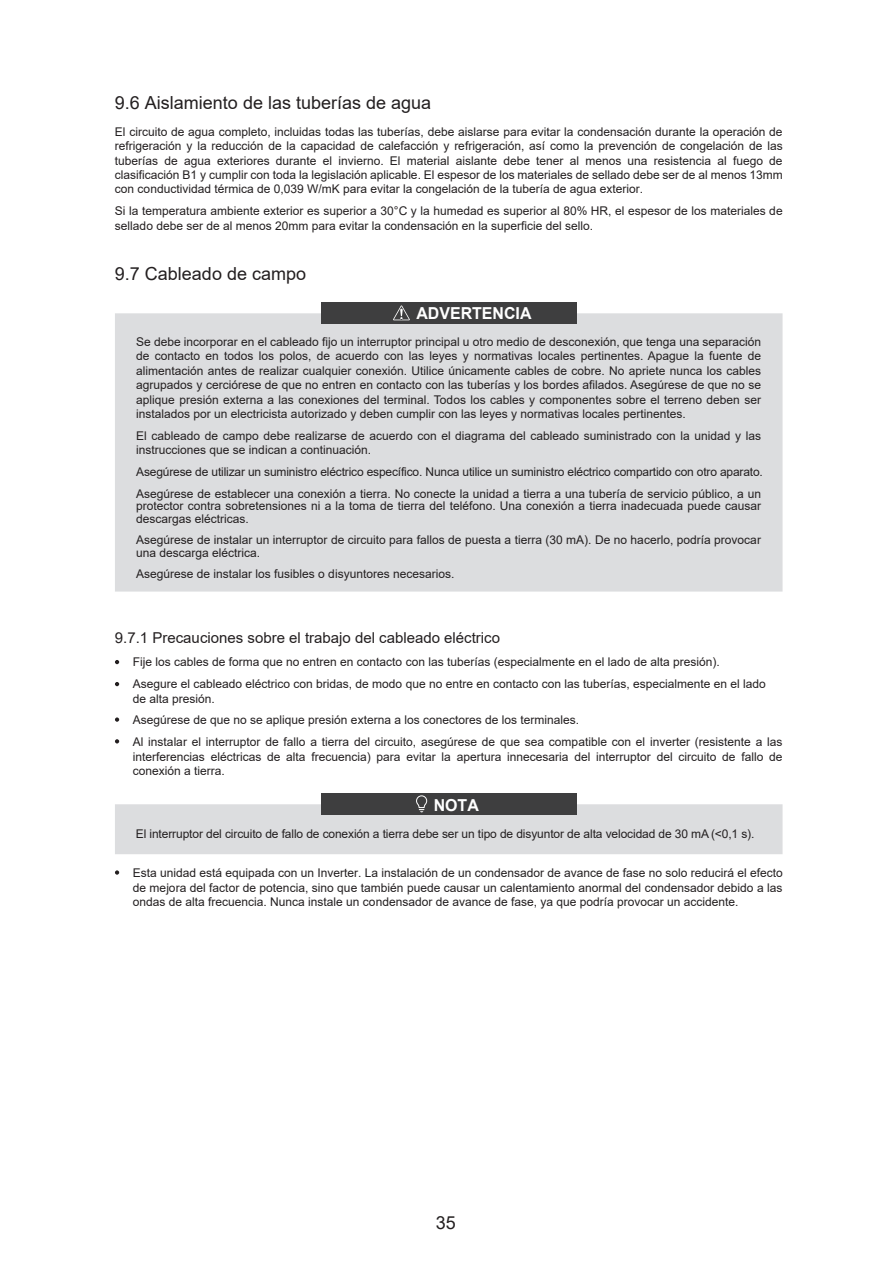
<style>
.page{position:relative;width:893px;height:1263px;background:#fff}
.page>*{position:absolute;margin:0;border:0;box-sizing:border-box;transform-origin:0 0}
.t1{font:18px "Arial";color:#231f20}
.t2{font:700 16.5px "Arial";color:#fff}
.t3{font:15px "Arial";color:#231f20}
.t4{font:12px/14.4px "Arial";color:#231f20}
</style>
<div class="page">
<div style="left:115px;top:313px;width:667px;height:278px;background:#dcdddf"></div>
<div style="left:321px;top:302px;width:255px;height:22px;background:#3e3e3f"></div>
<svg style="left:393px;top:305px;width:17px;height:15px"></svg>
<div style="left:321px;top:794px;width:255px;height:21px;background:#3e3e3f"></div>
<svg style="left:115px;top:795px;width:667px;height:59px"></svg>
<svg style="left:115px;top:870px;width:4px;height:5px"></svg>
<svg style="left:115px;top:682px;width:4px;height:4px"></svg>
<svg style="left:115px;top:717px;width:4px;height:5px"></svg>
<svg style="left:115px;top:739px;width:4px;height:4px"></svg>
<svg style="left:115px;top:660px;width:4px;height:4px"></svg>
<h1 class="t1" style="left:115px;top:90px;width:318px">9.6 Aislamiento de las tuberías de agua</h1>
<p class="t4" style="left:115px;top:124px;width:669px;text-align:justify">El circuito de agua completo, incluidas todas las tuberías, debe aislarse para evitar la condensación durante la operación de refrigeración y la reducción de la capacidad de calefacción y refrigeración, así como la prevención de congelación de las tuberías de agua exteriores durante el invierno. El material aislante debe tener al menos una resistencia al fuego de clasificación B1 y cumplir con toda la legislación aplicable. El espesor de los materiales de sellado debe ser de al menos 13mm con conductividad térmica de 0,039 W/mK para evitar la congelación de la tubería de agua exterior.</p>
<p class="t4" style="left:115px;top:204px;width:669px">Si la temperatura ambiente exterior es superior a 30°C y la humedad es superior al 80% HR, el espesor de los materiales de sellado debe ser de al menos 20mm para evitar la condensación en la superficie del sello.</p>
<h1 class="t1" style="left:115px;top:261px;width:193px">9.7 Cableado de campo</h1>
<h2 class="t2" style="left:416px;top:302px;width:117px">ADVERTENCIA</h2>
<p class="t4" style="left:136px;top:335px;width:626px;text-align:justify">Se debe incorporar en el cableado fijo un interruptor principal u otro medio de desconexión, que tenga una separación de contacto en todos los polos, de acuerdo con las leyes y normativas locales pertinentes. Apague la fuente de alimentación antes de realizar cualquier conexión. Utilice únicamente cables de cobre. No apriete nunca los cables agrupados y cerciórese de que no entren en contacto con las tuberías y los bordes afilados. Asegúrese de que no se aplique presión externa a las conexiones del terminal. Todos los cables y componentes sobre el terreno deben ser instalados por un electricista autorizado y deben cumplir con las leyes y normativas locales pertinentes.</p>
<p class="t4" style="left:136px;top:428px;width:626px">El cableado de campo debe realizarse de acuerdo con el diagrama del cableado suministrado con la unidad y las instrucciones que se indican a continuación.</p>
<p class="t4" style="left:136px;top:461px;width:628px;line-height:21.3px">Asegúrese de utilizar un suministro eléctrico específico. Nunca utilice un suministro eléctrico compartido con otro aparato.<br>Asegúrese de establecer una conexión a tierra. No conecte la unidad a tierra a una tubería de servicio público, a un</p>
<p class="t4" style="left:136px;top:500px;width:626px;line-height:12.8px">protector contra sobretensiones ni a la toma de tierra del teléfono. Una conexión a tierra inadecuada puede causar descargas eléctricas.</p>
<p class="t4" style="left:136px;top:534px;width:626px;line-height:12.8px">Asegúrese de instalar un interruptor de circuito para fallos de puesta a tierra (30 mA). De no hacerlo, podría provocar una descarga eléctrica.</p>
<p class="t4" style="left:136px;top:567px;width:320px">Asegúrese de instalar los fusibles o disyuntores necesarios.</p>
<p class="t3" style="left:115px;top:628px;width:387px">9.7.1 Precauciones sobre el trabajo del cableado eléctrico</p>
<p class="t4" style="left:133px;top:655px;width:588px">Fije los cables de forma que no entren en contacto con las tuberías (especialmente en el lado de alta presión).</p>
<p class="t4" style="left:133px;top:677px;width:634px">Asegure el cableado eléctrico con bridas, de modo que no entre en contacto con las tuberías, especialmente en el lado de alta presión.</p>
<p class="t4" style="left:133px;top:709px;width:651px;line-height:21.9px">Asegúrese de que no se aplique presión externa a los conectores de los terminales.<br>Al instalar el interruptor de fallo a tierra del circuito, asegúrese de que sea compatible con el inverter (resistente a las</p>
<p class="t4" style="left:133px;top:749px;width:651px">interferencias eléctricas de alta frecuencia) para evitar la apertura innecesaria del interruptor del circuito de fallo de conexión a tierra.</p>
<h2 class="t2" style="left:434px;top:794px;width:47px">NOTA</h2>
<p class="t4" style="left:136px;top:826px;width:620px">El interruptor del circuito de fallo de conexión a tierra debe ser un tipo de disyuntor de alta velocidad de 30 mA (&lt;0,1 s).</p>
<p class="t4" style="left:133px;top:866px;width:651px;text-align:justify">Esta unidad está equipada con un Inverter. La instalación de un condensador de avance de fase no solo reducirá el efecto de mejora del factor de potencia, sino que también puede causar un calentamiento anormal del condensador debido a las ondas de alta frecuencia. Nunca instale un condensador de avance de fase, ya que podría provocar un accidente.</p>
<h1 class="t1" style="left:436px;top:1210px;width:22px">35</h1>
</div>
